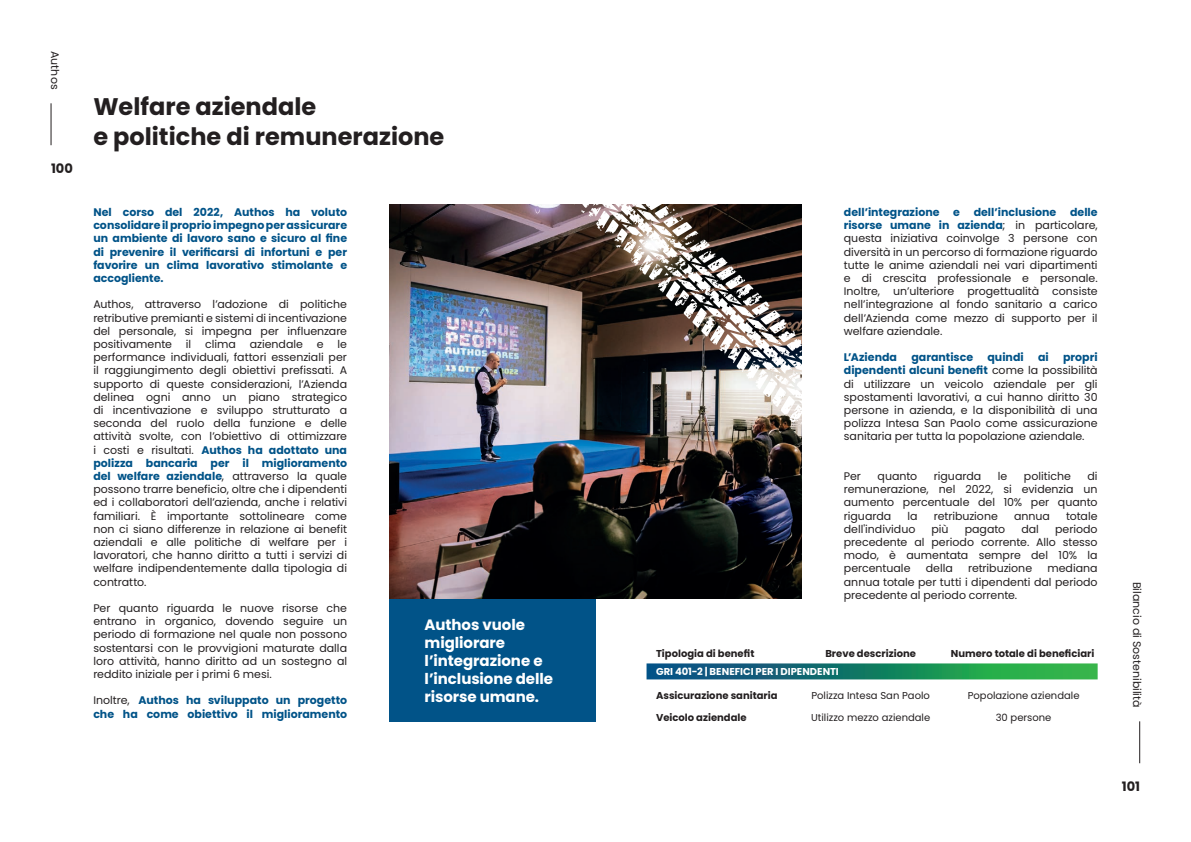
<style>
.page{position:relative;width:1191px;height:842px;background:#fff}
.page>*{position:absolute;margin:0;border:0;box-sizing:border-box;transform-origin:0 0}
.t1{font:700 24px/30px "Poppins";color:#231f20}
.t2{font:700 15px/18px "Poppins";letter-spacing:-.005em;color:#fff}
.t3{font:700 13px "Poppins";color:#231f20}
.t4{font:11px/13.2px "Poppins";color:#231f20;text-align:justify}
.t5{font:700 11px/13.2px "Poppins";color:#015388;text-align:justify}
.t6{font:700 10px "Poppins";color:#231f20}
.t7{font:10px "Poppins";color:#231f20}
.t8{font:700 10px "Poppins";letter-spacing:.005em;color:#fff}
.s1{font-weight:700;color:#015388}
.s2{font-weight:400;color:#231f20}
</style>
<div class="page">
<img style="left:389px;top:204px;width:412px;height:395px">
<img style="left:547px;top:204px;width:255px;height:255px">
<hr style="left:51px;top:103px;width:1px;height:42px;background:#231f20">
<hr style="left:1139px;top:721px;width:1px;height:42px;background:#231f20">
<div style="left:389px;top:599px;width:206px;height:122px;background:#015388"></div>
<div style="left:646px;top:663px;width:451px;height:16px;background:linear-gradient(to right,#034388,#2fbf3f)"></div>
<p class="t4" style="left:61px;top:51px;width:40px;rotate:90deg">Authos</p>
<p class="t3" style="left:51px;top:161px;width:23px">100</p>
<h1 class="t1" style="left:93px;top:92px;width:352px">Welfare aziendale<br>e politiche di remunerazione</h1>
<p class="t5" style="left:93px;top:206px;width:255px">Nel corso del 2022, Authos ha voluto consolidare il proprio impegno per assicurare un ambiente di lavoro sano e sicuro al fine di prevenire il verificarsi di infortuni e per favorire un clima lavorativo stimolante e accogliente.</p>
<p class="t4" style="left:93px;top:298px;width:255px">Authos, attraverso l’adozione di politiche retributive premianti e sistemi di incentivazione del personale, si impegna per influenzare positivamente</p>
<p class="t4" style="left:186px;top:338px;width:7px">il</p>
<p class="t4" style="left:205px;top:338px;width:32px">clima</p>
<p class="t4" style="left:250px;top:338px;width:55px">aziendale</p>
<p class="t4" style="left:317px;top:338px;width:8px">e</p>
<p class="t4" style="left:93px;top:338px;width:255px;text-indent:244px">le performance individuali, fattori essenziali per il raggiungimento degli obiettivi prefissati. A supporto di queste considerazioni, l’Azienda delinea ogni anno un piano strategico di incentivazione e sviluppo strutturato a seconda del ruolo della funzione e delle attività svolte, con l’obiettivo di ottimizzare i costi e risultati. <span class="s1">Authos ha adottato una polizza bancaria per il miglioramento del welfare aziendale</span>, attraverso la quale possono trarre beneficio, oltre che i dipendenti ed i collaboratori dell’azienda, anche i relativi familiari. È importante sottolineare come non ci siano differenze in relazione ai benefit aziendali e alle politiche di welfare per i lavoratori, che hanno diritto a tutti i servizi di welfare indipendentemente dalla tipologia di contratto.</p>
<p class="t4" style="left:93px;top:602px;width:255px">Per quanto riguarda le nuove risorse che entrano in organico, dovendo seguire un periodo di formazione nel quale non possono sostentarsi con le provvigioni maturate dalla loro attività, hanno diritto ad un sostegno al reddito iniziale per i primi 6 mesi.</p>
<p class="t5" style="left:93px;top:694px;width:255px"><span class="s2">Inoltre,</span> Authos ha sviluppato un progetto che ha come obiettivo il miglioramento</p>
<h2 class="t2" style="left:424px;top:615px;width:130px">Authos vuole migliorare l’integrazione e l’inclusione delle risorse umane.</h2>
<p class="t4" style="left:844px;top:206px;width:255px"><span class="s1">dell’integrazione e dell’inclusione delle risorse umane in azienda</span>; in particolare, questa iniziativa coinvolge 3 persone con diversità in un percorso di formazione riguardo tutte le anime aziendali nei vari dipartimenti e di crescita professionale e personale.<br>Inoltre, un’ulteriore progettualità consiste nell’integrazione al fondo sanitario a carico dell’Azienda come mezzo di supporto per il welfare aziendale.</p>
<p class="t5" style="left:844px;top:351px;width:55px">L’Azienda</p>
<p class="t5" style="left:911px;top:351px;width:63px">garantisce</p>
<p class="t5" style="left:987px;top:351px;width:38px">quindi</p>
<p class="t5" style="left:1038px;top:351px;width:12px">ai</p>
<p class="t4" style="left:844px;top:351px;width:255px;text-indent:219px"><span class="s1">propri dipendenti alcuni benefit</span> come la possibilità di utilizzare un veicolo aziendale per gli spostamenti lavorativi, a cui hanno diritto 30 persone in azienda, e la disponibilità di una polizza Intesa San Paolo come assicurazione sanitaria per tutta la popolazione aziendale.</p>
<p class="t4" style="left:844px;top:470px;width:19px">Per</p>
<p class="t4" style="left:877px;top:470px;width:41px">quanto</p>
<p class="t4" style="left:933px;top:470px;width:49px">riguarda</p>
<p class="t4" style="left:997px;top:470px;width:11px">le</p>
<p class="t4" style="left:1024px;top:470px;width:48px">politiche</p>
<p class="t4" style="left:844px;top:470px;width:255px;text-indent:244px">di remunerazione, nel 2022, si evidenzia un aumento percentuale del 10% per quanto riguarda</p>
<p class="t4" style="left:907px;top:509px;width:12px">la</p>
<p class="t4" style="left:933px;top:509px;width:66px">retribuzione</p>
<p class="t4" style="left:1014px;top:509px;width:37px">annua</p>
<p class="t4" style="left:1066px;top:509px;width:33px">totale</p>
<p class="t4" style="left:844px;top:522px;width:73px">dell'individuo</p>
<p class="t4" style="left:931px;top:522px;width:19px">più</p>
<p class="t4" style="left:964px;top:522px;width:42px">pagato</p>
<p class="t4" style="left:1021px;top:522px;width:19px">dal</p>
<p class="t4" style="left:844px;top:522px;width:255px;text-indent:211px">periodo precedente al periodo corrente. Allo stesso modo, è aumentata sempre del 10% la percentuale</p>
<p class="t4" style="left:844px;top:562px;width:255px;text-indent:203px">mediana annua totale per tutti i dipendenti dal periodo precedente al periodo corrente.</p>
<p class="t4" style="left:925px;top:562px;width:29px">della</p>
<p class="t4" style="left:968px;top:562px;width:66px">retribuzione</p>
<p class="t6" style="left:656px;top:648px;width:100px">Tipologia di benefit</p>
<p class="t6" style="left:825px;top:648px;width:92px">Breve descrizione</p>
<p class="t6" style="left:951px;top:648px;width:145px">Numero totale di beneficiari</p>
<p class="t8" style="left:656px;top:666px;width:184px">GRI 401-2 | BENEFICI PER I DIPENDENTI</p>
<p class="t6" style="left:656px;top:689px;width:123px">Assicurazione sanitaria</p>
<p class="t6" style="left:656px;top:712px;width:92px">Veicolo aziendale</p>
<p class="t7" style="left:811px;top:689px;width:120px">Polizza Intesa San Paolo</p>
<p class="t7" style="left:967px;top:689px;width:113px">Popolazione aziendale</p>
<p class="t7" style="left:811px;top:712px;width:121px">Utilizzo mezzo aziendale</p>
<p class="t7" style="left:995px;top:712px;width:57px">30 persone</p>
<p class="t4" style="left:1143px;top:582px;width:127px;rotate:90deg">Bilancio di Sostenibilità</p>
<p class="t3" style="left:1122px;top:779px;width:20px">101</p>
</div>
